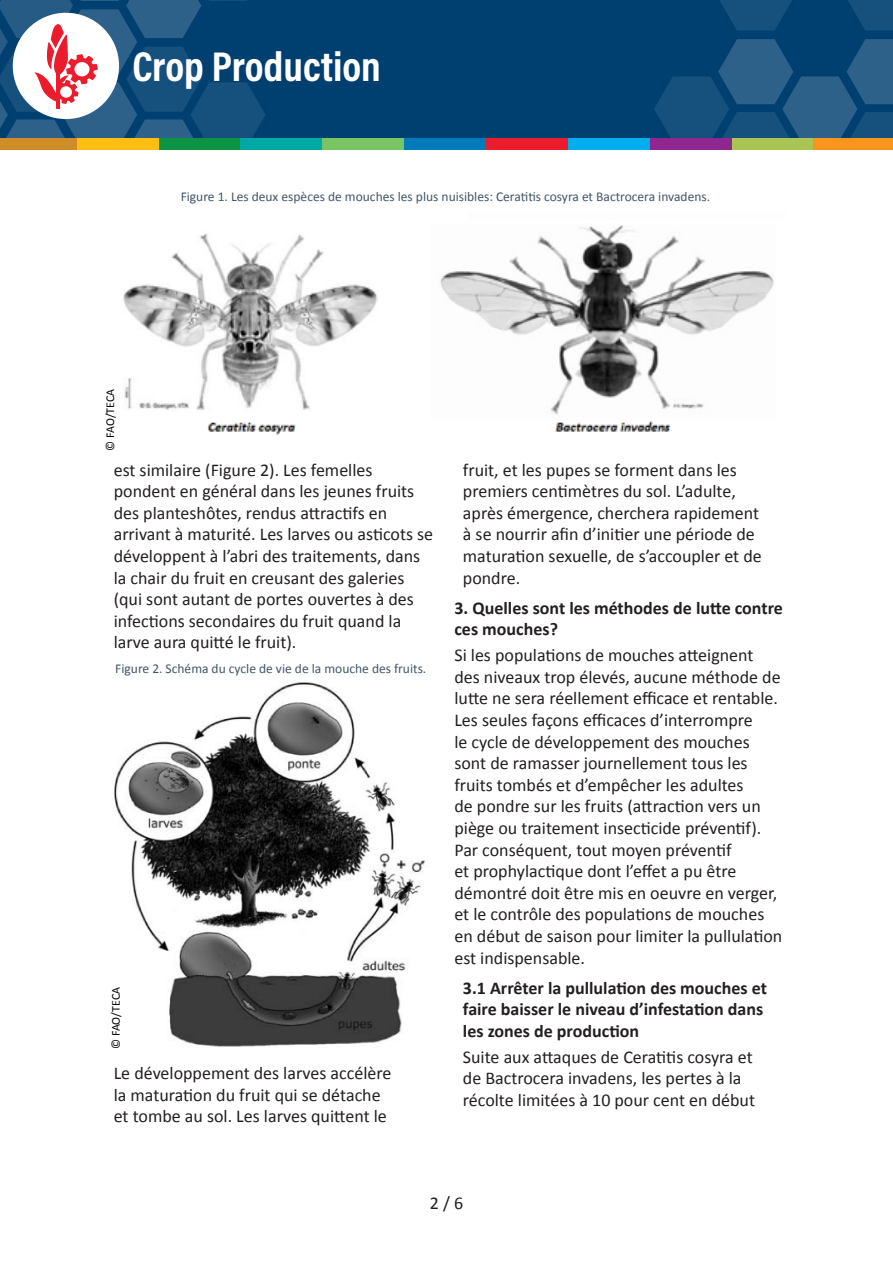
<style>
.page{position:relative;width:893px;height:1263px;background:#fff}
.page>*{position:absolute;margin:0;border:0;box-sizing:border-box;transform-origin:0 0}
.sectionTxt{font:700 42px "Acumin Pro Cond";color:#fff}
.Body_Text_1_1{font:18px/21.6px "Calibri";color:#231f20}
.Body_Text{font:18px/21.6px "Calibri";color:#231f20}
.Subheading_1_1{font:700 18px/21.6px "Calibri";color:#231f20}
.Heading_1{font:700 18px/21.6px "Calibri";color:#231f20}
.Photo_Capture{font:13.5px "Calibri";color:#44546a}
.t1{font:12px "Calibri";letter-spacing:-.01em;color:#040503}
</style>
<div class="page">
<img style="left:114px;top:682px;width:311px;height:365px">
<img style="left:123px;top:225px;width:651px;height:210px">
<div style="left:0;top:0;width:893px;height:141px;background:#004071"></div>
<svg style="left:848px;top:0;width:45px;height:31px"></svg>
<svg style="left:720px;top:0;width:72px;height:31px"></svg>
<svg style="left:654px;top:39px;width:239px;height:111px"></svg>
<div style="left:813px;top:138px;width:80px;height:12px;background:#f7951d"></div>
<div style="left:732px;top:138px;width:81px;height:12px;background:#aac455"></div>
<div style="left:650px;top:138px;width:81px;height:12px;background:#90268f"></div>
<div style="left:568px;top:138px;width:81px;height:12px;background:#00aeef"></div>
<div style="left:486px;top:138px;width:82px;height:12px;background:#eb1c2c"></div>
<div style="left:404px;top:138px;width:82px;height:12px;background:#007cbb"></div>
<div style="left:322px;top:138px;width:82px;height:12px;background:#7bc465"></div>
<div style="left:240px;top:138px;width:82px;height:12px;background:#00a9a3"></div>
<svg style="left:0;top:0;width:265px;height:150px"></svg>
<p class="sectionTxt" style="left:133px;top:39px;width:250px">Crop Production</p>
<p class="Photo_Capture" style="left:181px;top:188px;width:531px">Figure 1. Les deux espèces de mouches les plus nuisibles: Ceratitis cosyra et Bactrocera invadens.</p>
<p class="t1" style="left:103px;top:450px;width:63px;rotate:-90deg">© FAO/TECA</p>
<p class="Body_Text_1_1" style="left:114px;top:459px;width:321px">est similaire (Figure 2). Les femelles pondent en général dans les jeunes fruits des planteshôtes, rendus attractifs en arrivant à maturité. Les larves ou asticots se développent à l’abri des traitements, dans la chair du fruit en creusant des galeries (qui sont autant de portes ouvertes à des infections secondaires du fruit quand la larve aura quitté le fruit).</p>
<p class="Photo_Capture" style="left:115px;top:660px;width:313px">Figure 2. Schéma du cycle de vie de la mouche des fruits.</p>
<p class="t1" style="left:108px;top:1049px;width:63px;rotate:-90deg">© FAO/TECA</p>
<p class="Body_Text_1_1" style="left:114px;top:1062px;width:279px">Le développement des larves accélère la maturation du fruit qui se détache et tombe au sol. Les larves quittent le</p>
<p class="Body_Text_1_1" style="left:463px;top:459px;width:300px">fruit, et les pupes se forment dans les premiers centimètres du sol. L’adulte, après émergence, cherchera rapidement à se nourrir afin d’initier une période de maturation sexuelle, de s’accoupler et de pondre.</p>
<p class="Heading_1" style="left:454px;top:597px;width:330px">3. Quelles sont les méthodes de lutte contre ces mouches?</p>
<p class="Body_Text" style="left:454px;top:644px;width:329px">Si les populations de mouches atteignent des niveaux trop élevés, aucune méthode de lutte ne sera réellement efficace et rentable.<br>Les seules façons efficaces d’interrompre<br>le cycle de développement des mouches sont de ramasser journellement tous les fruits tombés et d’empêcher les adultes<br>de pondre sur les fruits (attraction vers un piège ou traitement insecticide préventif).<br>Par conséquent, tout moyen préventif<br>et prophylactique dont l’effet a pu être démontré doit être mis en oeuvre en verger, et le contrôle des populations de mouches en début de saison pour limiter la pullulation est indispensable.</p>
<p class="Subheading_1_1" style="left:463px;top:977px;width:306px">3.1 Arrêter la pullulation des mouches et faire baisser le niveau d’infestation dans les zones de production</p>
<p class="Body_Text_1_1" style="left:463px;top:1046px;width:294px">Suite aux attaques de Ceratitis cosyra et de Bactrocera invadens, les pertes à la récolte limitées à 10 pour cent en début</p>
<p class="Body_Text" style="left:430px;top:1192px;width:35px">2 / 6</p>
</div>
